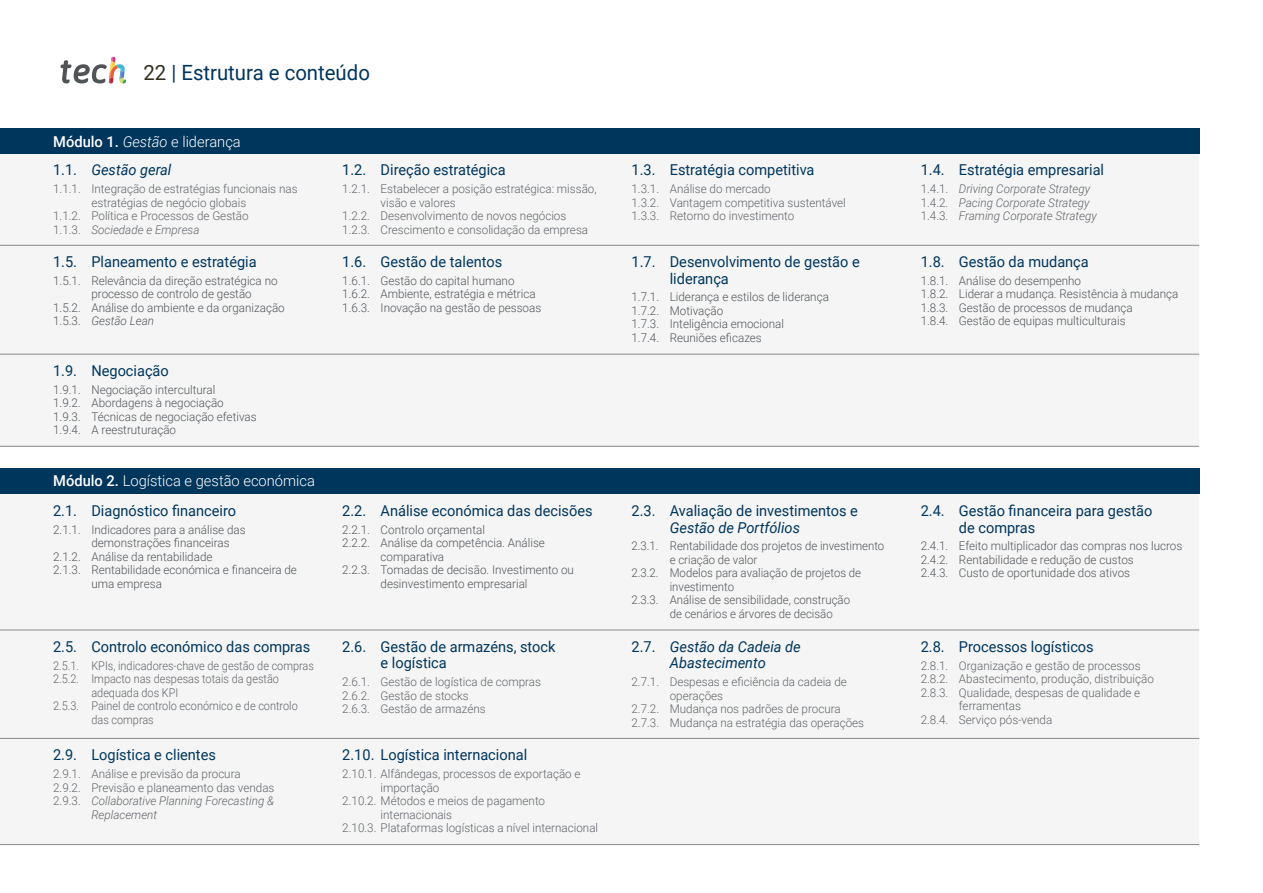
<style>
.page{position:relative;width:1263px;height:893px;background:#fff}
.page>*{position:absolute;margin:0;border:0;box-sizing:border-box;transform-origin:0 0}
.t1{font:21px "Roboto";color:#00355e}
.t2{font:15px/16.5px "Roboto";color:#00355c}
.t3{font:italic 15px/16.5px "Roboto";color:#00355c;text-align:center}
.t4{font:300 15px "Roboto";color:#fff}
.t5{font:300 12px/13.5px "Roboto";color:#52555b}
.t6{font:300 12px/13.5px "Roboto";color:#61646a}
.t7{font:300 12px "Roboto";color:#52555b;scale:.95 1}
.t8{font:italic 300 12px/13.5px "Roboto";color:#61646a}
.t9{font:300 12px "Roboto";color:#61646a;scale:.91 1}
.t10{font:italic 300 12px "Roboto";color:#52555b}
.s1{color:#312e20}
.s2{font-weight:500}
.s3{font-style:italic}
.s4{font-style:normal}
</style>
<div class="page">
<svg style="left:61px;top:57px;width:65px;height:27px"></svg>
<div style="left:0;top:469px;width:1199px;height:25px;background:#00355c"></div>
<div style="left:0;top:494px;width:1199px;height:351px;background:#f4f5f4"></div>
<hr style="left:0;top:844px;width:1199px;height:1px;background:#878a8e">
<div style="left:0;top:153px;width:1199px;height:293px;background:#f4f5f4"></div>
<div style="left:0;top:128px;width:1199px;height:25px;background:#00355c"></div>
<hr style="left:0;top:446px;width:1199px;height:1px;background:#878a8e">
<hr style="left:0;top:245px;width:1199px;height:1px;background:#878a8e">
<hr style="left:0;top:354px;width:1199px;height:1px;background:#878a8e">
<hr style="left:0;top:738px;width:1199px;height:1px;background:#878a8e">
<hr style="left:0;top:630px;width:1199px;height:1px;background:#878a8e">
<h1 class="t1" style="left:144px;top:57px;width:228px"><span class="s1">22</span> | Estrutura e conteúdo</h1>
<p class="t4" style="left:53px;top:131px;width:189px"><span class="s2">Módulo 1.</span> <span class="s3">Gestão</span> e liderança</p>
<p class="t3" style="left:53px;top:161px;width:120px"><span class="s4">1.1.</span> Gestão geral</p>
<p class="t6" style="left:53px;top:182px;width:246px">1.1.1. Integração de estratégias funcionais nas</p>
<p class="t6" style="left:91px;top:195px;width:156px">estratégias de negócio globais</p>
<p class="t6" style="left:53px;top:209px;width:197px">1.1.2. Política e Processos de Gestão</p>
<p class="t8" style="left:53px;top:222px;width:148px"><span class="s4">1.1.3.</span> Sociedade e Empresa</p>
<p class="t2" style="left:53px;top:253px;width:205px">1.5. Planeamento e estratégia</p>
<p class="t5" style="left:53px;top:273px;width:226px">1.5.1. Relevância da direção estratégica no</p>
<p class="t5" style="left:91px;top:287px;width:162px">processo de controlo de gestão</p>
<p class="t5" style="left:53px;top:300px;width:233px">1.5.2. Análise do ambiente e da organização</p>
<p class="t10" style="left:53px;top:313px;width:102px"><span class="s4">1.5.3.</span> Gestão Lean</p>
<p class="t2" style="left:53px;top:362px;width:117px">1.9. Negociação</p>
<p class="t5" style="left:53px;top:382px;width:205px">1.9.1. Negociação intercultural<br>1.9.2. Abordagens à negociação<br>1.9.3. Técnicas de negociação efetivas<br>1.9.4. A reestruturação</p>
<p class="t4" style="left:53px;top:470px;width:263px"><span class="s2">Módulo 2.</span> Logística e gestão económica</p>
<p class="t2" style="left:53px;top:502px;width:185px">2.1. Diagnóstico financeiro</p>
<p class="t5" style="left:53px;top:522px;width:194px">2.1.1. Indicadores para a análise das</p>
<p class="t5" style="left:91px;top:536px;width:140px">demonstrações financeiras</p>
<p class="t5" style="left:53px;top:549px;width:161px">2.1.2. Análise da rentabilidade</p>
<p class="t5" style="left:53px;top:563px;width:245px">2.1.3. Rentabilidade económica e financeira de</p>
<p class="t5" style="left:91px;top:576px;width:72px">uma empresa</p>
<p class="t2" style="left:53px;top:638px;width:259px">2.5. Controlo económico das compras</p>
<p class="t9" style="left:53px;top:657px;width:288px">2.5.1. KPIs, indicadores-chave de gestão de compras</p>
<p class="t9" style="left:53px;top:670px;width:250px">2.5.2. Impacto nas despesas totais da gestão</p>
<p class="t9" style="left:91px;top:684px;width:97px">adequada dos KPI</p>
<p class="t9" style="left:53px;top:697px;width:270px">2.5.3. Painel de controlo económico e de controlo</p>
<p class="t9" style="left:91px;top:711px;width:70px">das compras</p>
<p class="t2" style="left:53px;top:746px;width:164px">2.9. Logística e clientes</p>
<p class="t6" style="left:53px;top:767px;width:189px">2.9.1. Análise e previsão da procura</p>
<p class="t6" style="left:53px;top:780px;width:223px">2.9.2. Previsão e planeamento das vendas</p>
<p class="t8" style="left:53px;top:794px;width:222px"><span class="s4">2.9.3.</span> Collaborative Planning Forecasting &amp;</p>
<p class="t8" style="left:91px;top:807px;width:67px">Replacement</p>
<p class="t2" style="left:342px;top:161px;width:165px">1.2. Direção estratégica</p>
<p class="t6" style="left:342px;top:182px;width:256px">1.2.1. Estabelecer a posição estratégica: missão,</p>
<p class="t6" style="left:381px;top:195px;width:77px">visão e valores</p>
<p class="t6" style="left:342px;top:209px;width:226px">1.2.2. Desenvolvimento de novos negócios</p>
<p class="t6" style="left:342px;top:222px;width:247px">1.2.3. Crescimento e consolidação da empresa</p>
<p class="t2" style="left:342px;top:253px;width:161px">1.6. Gestão de talentos</p>
<p class="t5" style="left:342px;top:273px;width:200px">1.6.1. Gestão do capital humano<br>1.6.2. Ambiente, estratégia e métrica<br>1.6.3. Inovação na gestão de pessoas</p>
<p class="t2" style="left:342px;top:502px;width:252px">2.2. Análise económica das decisões</p>
<p class="t5" style="left:342px;top:522px;width:144px">2.2.1. Controlo orçamental</p>
<p class="t5" style="left:342px;top:536px;width:204px">2.2.2. Análise da competência. Análise</p>
<p class="t5" style="left:381px;top:549px;width:65px">comparativa</p>
<p class="t5" style="left:342px;top:563px;width:233px">2.2.3. Tomadas de decisão. Investimento ou</p>
<p class="t5" style="left:381px;top:576px;width:148px">desinvestimento empresarial</p>
<p class="t2" style="left:381px;top:638px;width:176px;text-indent:-38px">2.6. Gestão de armazéns, stock e logística</p>
<p class="t6" style="left:342px;top:675px;width:200px">2.6.1. Gestão de logística de compras<br>2.6.2. Gestão de stocks<br>2.6.3. Gestão de armazéns</p>
<p class="t2" style="left:342px;top:746px;width:186px">2.10. Logística internacional</p>
<p class="t6" style="left:342px;top:767px;width:240px">2.10.1. Alfândegas, processos de exportação e</p>
<p class="t6" style="left:381px;top:780px;width:60px">importação</p>
<p class="t6" style="left:342px;top:794px;width:204px">2.10.2. Métodos e meios de pagamento</p>
<p class="t6" style="left:381px;top:807px;width:73px">internacionais</p>
<p class="t6" style="left:342px;top:821px;width:257px">2.10.3. Plataformas logísticas a nível internacional</p>
<p class="t2" style="left:631px;top:161px;width:185px">1.3. Estratégia competitiva</p>
<p class="t6" style="left:631px;top:182px;width:216px">1.3.1. Análise do mercado<br>1.3.2. Vantagem competitiva sustentável<br>1.3.3. Retorno do investimento</p>
<p class="t2" style="left:670px;top:253px;width:192px;text-indent:-38px">1.7. Desenvolvimento de gestão e liderança</p>
<p class="t5" style="left:631px;top:290px;width:199px">1.7.1. Liderança e estilos de liderança<br>1.7.2. Motivação<br>1.7.3. Inteligência emocional<br>1.7.4. Reuniões eficazes</p>
<p class="t2" style="left:631px;top:502px;width:228px">2.3. Avaliação de investimentos e</p>
<p class="t3" style="left:670px;top:518px;width:132px">Gestão de Portfólios</p>
<p class="t7" style="left:631px;top:538px;width:268px">2.3.1. Rentabilidade dos projetos de investimento</p>
<p class="t7" style="left:670px;top:551px;width:94px">e criação de valor</p>
<p class="t7" style="left:631px;top:565px;width:243px">2.3.2. Modelos para avaliação de projetos de</p>
<p class="t7" style="left:670px;top:578px;width:69px">investimento</p>
<p class="t7" style="left:631px;top:592px;width:232px">2.3.3. Análise de sensibilidade, construção</p>
<p class="t7" style="left:670px;top:605px;width:173px">de cenários e árvores de decisão</p>
<p class="t3" style="left:631px;top:638px;width:171px"><span class="s4">2.7.</span> Gestão da Cadeia de<br>Abastecimento</p>
<p class="t6" style="left:631px;top:675px;width:217px">2.7.1. Despesas e eficiência da cadeia de</p>
<p class="t6" style="left:670px;top:688px;width:55px">operações</p>
<p class="t6" style="left:631px;top:702px;width:211px">2.7.2. Mudança nos padrões de procura</p>
<p class="t6" style="left:631px;top:715px;width:234px">2.7.3. Mudança na estratégia das operações</p>
<p class="t2" style="left:921px;top:161px;width:185px">1.4. Estratégia empresarial</p>
<p class="t8" style="left:921px;top:182px;width:178px"><span class="s4">1.4.1.</span> Driving Corporate Strategy<br><span class="s4">1.4.2.</span> Pacing Corporate Strategy<br><span class="s4">1.4.3.</span> Framing Corporate Strategy</p>
<p class="t2" style="left:921px;top:253px;width:170px">1.8. Gestão da mudança</p>
<p class="t5" style="left:921px;top:273px;width:259px">1.8.1. Análise do desempenho<br>1.8.2. Liderar a mudança. Resistência à mudança 1.8.3. Gestão de processos de mudança<br>1.8.4. Gestão de equipas multiculturais</p>
<p class="t2" style="left:959px;top:502px;width:195px;text-indent:-38px">2.4. Gestão financeira para gestão de compras</p>
<p class="t5" style="left:921px;top:539px;width:263px">2.4.1. Efeito multiplicador das compras nos lucros<br>2.4.2. Rentabilidade e redução de custos<br>2.4.3. Custo de oportunidade dos ativos</p>
<p class="t2" style="left:921px;top:638px;width:175px">2.8. Processos logísticos</p>
<p class="t6" style="left:921px;top:658px;width:221px">2.8.1. Organização e gestão de processos</p>
<p class="t6" style="left:921px;top:672px;width:235px">2.8.2. Abastecimento, produção, distribuição</p>
<p class="t6" style="left:921px;top:685px;width:221px">2.8.3. Qualidade, despesas de qualidade e</p>
<p class="t6" style="left:959px;top:699px;width:64px">ferramentas</p>
<p class="t6" style="left:921px;top:712px;width:133px">2.8.4. Serviço pós-venda</p>
</div>
